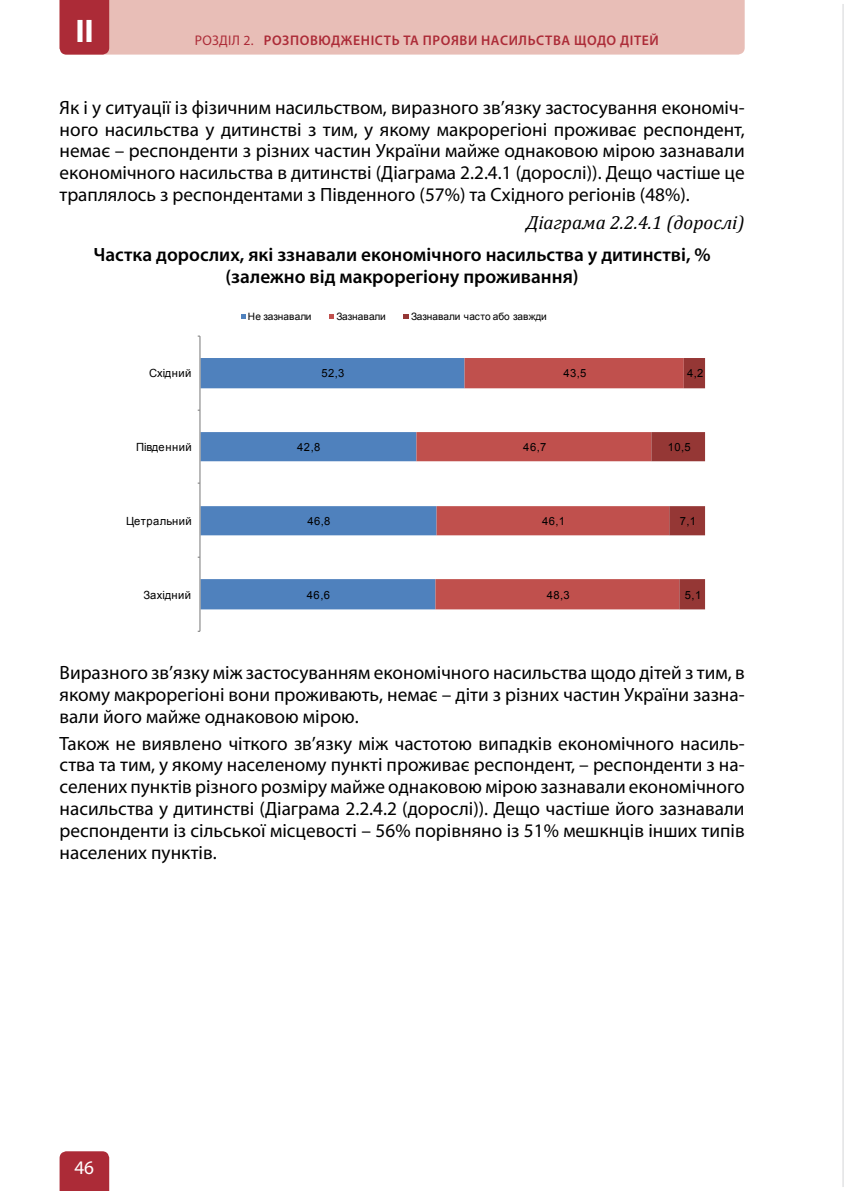
<style>
.page{position:relative;width:844px;height:1191px;background:#fff}
.page>*{position:absolute;margin:0;border:0;box-sizing:border-box;transform-origin:0 0}
.t1{font:700 32.73px "Myriad Pro";color:#fff}
.t2{font:19.25px/21.9px "Myriad Pro";color:#000;text-align:justify}
.t3{font:600 19.25px/21.9px "Myriad Pro";color:#000;text-align:center}
.t4{font:italic 19.25px "Cambria";color:#000}
.t5{font:19.25px "Myriad Pro";color:#fff}
.t6{font:600 14px "Myriad Pro";letter-spacing:.045em;color:#ac2b37}
.t7{font:11.2px "Arial";letter-spacing:.04em;color:#000}
.t8{font:11.2px "Arial";letter-spacing:.015em;color:#000}
.t9{font:11.2px "Arial";letter-spacing:.01em;color:#000}
.t10{font:10.15px "Arial";color:#000}
.s1{font-weight:400}
</style>
<div class="page">
<div style="left:60px;top:1151px;width:49px;height:40px;background:#ac2b37"></div>
<svg style="left:60px;top:0;width:684px;height:55px;background:#e3b3ad"></svg>
<hr style="left:842px;top:4px;width:1px;height:1183px;background:#e6e7e8">
<svg style="left:200px;top:358px;width:216px;height:251px"></svg>
<svg style="left:416px;top:358px;width:235px;height:251px"></svg>
<svg style="left:651px;top:358px;width:53px;height:251px"></svg>
<hr style="left:199px;top:336px;width:1px;height:295px;background:#868686">
<svg style="left:241px;top:314px;width:4px;height:5px"></svg>
<svg style="left:329px;top:314px;width:4px;height:5px"></svg>
<svg style="left:403px;top:314px;width:5px;height:5px"></svg>
<h1 class="t1" style="left:75px;top:9px;width:20px">ІІ</h1>
<p class="t6" style="left:195px;top:31px;width:465px"><span class="s1">РОЗДІЛ 2.</span> РОЗПОВЮДЖЕНІСТЬ ТА ПРОЯВИ НАСИЛЬСТВА ЩОДО ДІТЕЙ</p>
<p class="t2" style="left:60px;top:96px;width:686px">Як і у ситуації із фізичним насильством, виразного зв’язку застосування економіч&shy;ного насильства у дитинстві з тим, у якому макрорегіоні проживає респондент, немає – респонденти з різних частин України майже однаковою мірою зазнавали економічного насильства в дитинстві (Діаграма 2.2.4.1 (дорослі)). Дещо частіше це траплялось з респондентами з Південного (57%) та Східного регіонів (48%).</p>
<p class="t4" style="left:526px;top:209px;width:220px">Діаграма 2.2.4.1 (дорослі)</p>
<p class="t3" style="left:93px;top:243px;width:618px">Частка дорослих, які ззнавали економічного насильства у дитинстві, % (залежно від макрорегіону проживання)</p>
<p class="t10" style="left:247px;top:309px;width:65px">Не зазнавали</p>
<p class="t10" style="left:336px;top:309px;width:51px">Зазнавали</p>
<p class="t10" style="left:411px;top:309px;width:137px">Зазнавали часто або завжди</p>
<p class="t9" style="left:149px;top:365px;width:44px">Східний</p>
<p class="t7" style="left:321px;top:365px;width:25px">52,3</p>
<p class="t7" style="left:563px;top:365px;width:25px">43,5</p>
<p class="t7" style="left:687px;top:365px;width:18px">4,2</p>
<p class="t7" style="left:136px;top:439px;width:57px">Південний</p>
<p class="t7" style="left:297px;top:439px;width:25px">42,8</p>
<p class="t7" style="left:523px;top:439px;width:25px">46,7</p>
<p class="t7" style="left:667px;top:439px;width:25px">10,5</p>
<p class="t7" style="left:126px;top:513px;width:67px">Цетральний</p>
<p class="t7" style="left:307px;top:513px;width:25px">46,8</p>
<p class="t7" style="left:542px;top:513px;width:25px">46,1</p>
<p class="t7" style="left:679px;top:513px;width:18px">7,1</p>
<p class="t8" style="left:143px;top:587px;width:49px">Західний</p>
<p class="t7" style="left:307px;top:587px;width:25px">46,6</p>
<p class="t7" style="left:546px;top:587px;width:25px">48,3</p>
<p class="t7" style="left:684px;top:587px;width:18px">5,1</p>
<p class="t2" style="left:60px;top:661px;width:686px">Виразного зв’язку між застосуванням економічного насильства щодо дітей з тим, в якому макрорегіоні вони проживають, немає – діти з різних частин України зазна&shy;вали його майже однаковою мірою.</p>
<p class="t2" style="left:60px;top:732px;width:686px">Також не виявлено чіткого зв’язку між частотою випадків економічного насиль&shy;ства та тим, у якому населеному пункті проживає респондент, – респонденти з на&shy;селених пунктів різного розміру майже однаковою мірою зазнавали економічного насильства у дитинстві (Діаграма 2.2.4.2 (дорослі)). Дещо частіше його зазнавали респонденти із сільської місцевості – 56% порівняно із 51% мешкнців інших типів населених пунктів.</p>
<p class="t5" style="left:74px;top:1155px;width:21px">46</p>
</div>
